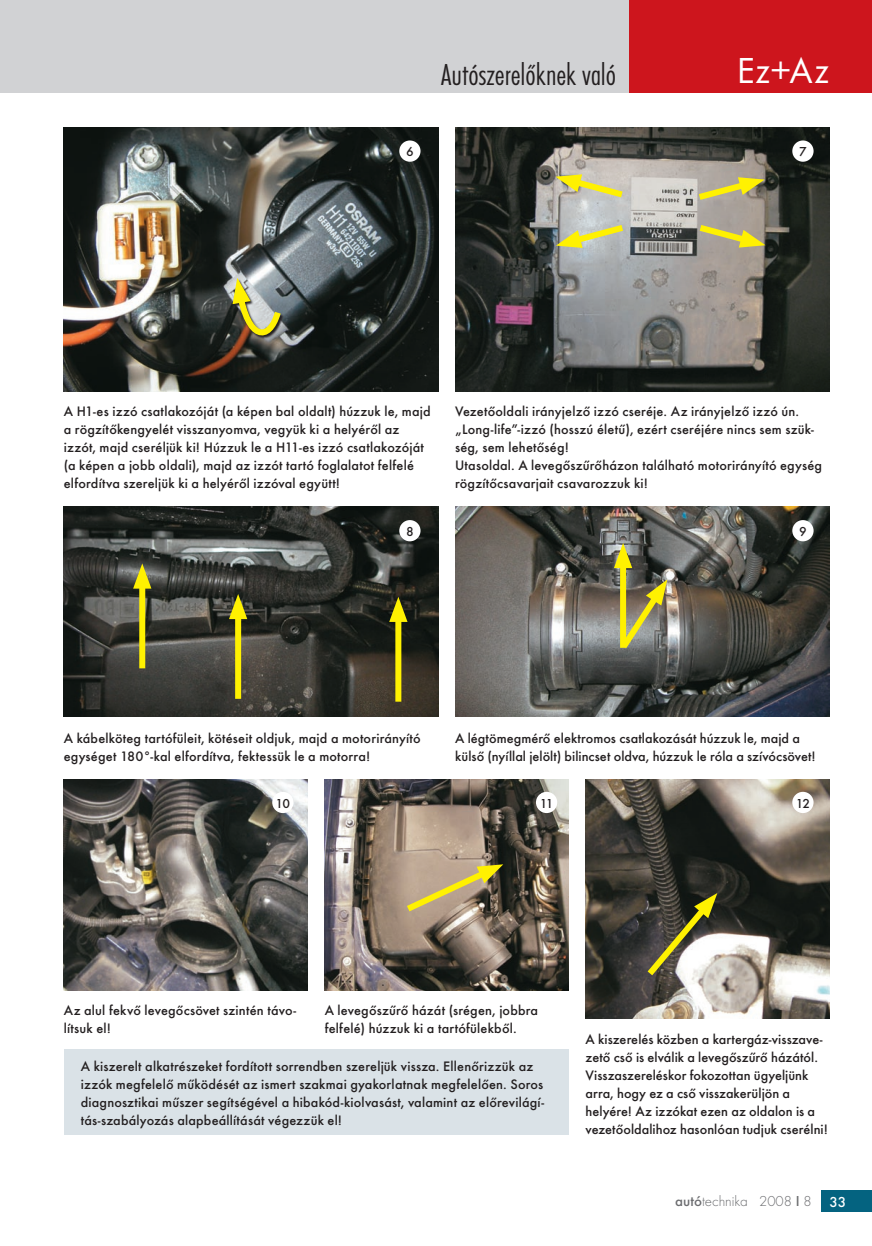
<style>
.page{position:relative;width:872px;height:1246px;background:#fff}
.page>*{position:absolute;margin:0;border:0;box-sizing:border-box;transform-origin:0 0}
.alcim{font:37.5px "Futura TOT Boo";color:#fff}
.felcim{font:31.5px "Futura TOT Lig Con";letter-spacing:-.005em;color:#231f20}
.t1{font:300 15px "Futura TOT";color:#6c6d70}
.t2{font:500 15px "Futura TOT";color:#fff}
.kepalairas{font:500 14.25px/18px "Futura TOT";letter-spacing:.01em;color:#231f20}
.szöveg{font:500 13.5px "Futura TOT";color:#231f20}
.s1{font-weight:500}
</style>
<div class="page">
<div style="left:821px;top:1191px;width:51px;height:21px;background:#046380"></div>
<div style="left:0;top:0;width:872px;height:92px;background:#d1d2d4"></div>
<div style="left:629px;top:0;width:243px;height:93px;background:#cd151d"></div>
<div style="left:64px;top:1049px;width:504px;height:86px;background:#dae2e7"></div>
<img style="left:64px;top:128px;width:374px;height:263px">
<img style="left:455px;top:128px;width:374px;height:263px">
<img style="left:64px;top:507px;width:374px;height:210px">
<img style="left:455px;top:507px;width:374px;height:209px">
<img style="left:64px;top:779px;width:244px;height:212px">
<img style="left:325px;top:779px;width:243px;height:212px">
<img style="left:585px;top:779px;width:244px;height:240px">
<div style="left:399px;top:140px;width:21px;height:22px;background:#fff;border-radius:50%"></div>
<div style="left:792px;top:140px;width:21px;height:22px;background:#fff;border-radius:50%"></div>
<div style="left:399px;top:520px;width:21px;height:21px;background:#fff;border-radius:50%"></div>
<div style="left:792px;top:520px;width:21px;height:21px;background:#fff;border-radius:50%"></div>
<div style="left:272px;top:792px;width:21px;height:21px;background:#fff;border-radius:50%"></div>
<div style="left:536px;top:792px;width:21px;height:21px;background:#fff;border-radius:50%"></div>
<div style="left:792px;top:792px;width:21px;height:21px;background:#fff;border-radius:50%"></div>
<svg style="left:233px;top:278px;width:57px;height:67px"></svg>
<svg style="left:232px;top:278px;width:53px;height:65px;background:#a19f74"></svg>
<svg style="left:556px;top:220px;width:73px;height:29px;background:#c7c892"></svg>
<svg style="left:693px;top:220px;width:72px;height:29px;background:#b6ad71"></svg>
<svg style="left:555px;top:173px;width:74px;height:29px;background:#d0ca91"></svg>
<svg style="left:692px;top:176px;width:72px;height:28px;background:#bdb475"></svg>
<div style="left:139px;top:578px;width:6px;height:90px;background:#fff101"></div>
<svg style="left:133px;top:563px;width:18px;height:26px"></svg>
<div style="left:235px;top:609px;width:6px;height:90px;background:#fff101"></div>
<svg style="left:229px;top:594px;width:18px;height:25px"></svg>
<div style="left:395px;top:611px;width:6px;height:91px;background:#fff101"></div>
<svg style="left:389px;top:597px;width:18px;height:25px"></svg>
<div style="left:620px;top:558px;width:6px;height:90px;background:#fff101"></div>
<svg style="left:614px;top:543px;width:18px;height:25px"></svg>
<svg style="left:615px;top:579px;width:52px;height:76px;background:#969155"></svg>
<svg style="left:400px;top:862px;width:103px;height:55px;background:#af9d70"></svg>
<svg style="left:641px;top:893px;width:76px;height:89px"></svg>
<p class="felcim" style="left:441px;top:56px;width:176px">Autószerelőknek való</p>
<p class="alcim" style="left:736px;top:49px;width:94px">Ez+Az</p>
<p class="szöveg" style="left:406px;top:144px;width:9px">6</p>
<p class="szöveg" style="left:799px;top:144px;width:9px">7</p>
<p class="kepalairas" style="left:64px;top:402px;width:368px">A H1-es izzó csatlakozóját (a képen bal oldalt) húzzuk le, majd a rögzítőkengyelét visszanyomva, vegyük ki a helyéről az izzót, majd cseréljük ki! Húzzuk le a H11-es izzó csatlakozóját (a képen a jobb oldali), majd az izzót tartó foglalatot felfelé elfordítva szereljük ki a helyéről izzóval együtt!</p>
<p class="kepalairas" style="left:455px;top:402px;width:360px">Vezetőoldali irányjelző izzó cseréje. Az irányjelző izzó ún. „Long-life”-izzó (hosszú életű), ezért cseréjére nincs sem szük&shy;ség, sem lehetőség!</p>
<p class="kepalairas" style="left:455px;top:456px;width:368px">Utasoldal. A levegőszűrőházon található motorirányító egység rögzítőcsavarjait csavarozzuk ki!</p>
<p class="szöveg" style="left:406px;top:523px;width:9px">8</p>
<p class="szöveg" style="left:799px;top:523px;width:9px">9</p>
<p class="kepalairas" style="left:64px;top:729px;width:358px">A kábelköteg tartófüleit, kötéseit oldjuk, majd a motorirányító egységet 180°-kal elfordítva, fektessük le a motorra!</p>
<p class="kepalairas" style="left:455px;top:729px;width:362px">A légtömegmérő elektromos csatlakozását húzzuk le, majd a külső (nyíllal jelölt) bilincset oldva, húzzuk le róla a szívócsövet!</p>
<p class="szöveg" style="left:275px;top:795px;width:16px">10</p>
<p class="szöveg" style="left:539px;top:795px;width:15px">11</p>
<p class="szöveg" style="left:795px;top:795px;width:16px">12</p>
<p class="kepalairas" style="left:64px;top:1001px;width:234px">Az alul fekvő levegőcsövet szintén távo&shy;lítsuk el!</p>
<p class="kepalairas" style="left:325px;top:1001px;width:215px">A levegőszűrő házát (srégen, jobbra felfelé) húzzuk ki a tartófülekből.</p>
<p class="kepalairas" style="left:81px;top:1057px;width:465px">A kiszerelt alkatrészeket fordított sorrendben szereljük vissza. Ellenőrizzük az izzók megfelelő működését az ismert szakmai gyakorlatnak megfelelően. Soros diagnosztikai műszer segítségével a hibakód-kiolvasást, valamint az előrevilágí&shy;tás-szabályozás alapbeállítását végezzük el!</p>
<p class="kepalairas" style="left:585px;top:1030px;width:244px">A kiszerelés közben a kartergáz-visszave&shy;zető cső is elválik a levegőszűrő házától.<br>Visszaszereléskor fokozottan ügyeljünk arra, hogy ez a cső visszakerüljön a helyére! Az izzókat ezen az oldalon is a vezetőoldalihoz hasonlóan tudjuk cserélni!</p>
<p class="t1" style="left:675px;top:1193px;width:138px"><span class="s1">autó</span>technika 2008 <span class="s1">I</span> 8</p>
<p class="t2" style="left:829px;top:1193px;width:19px">33</p>
</div>
